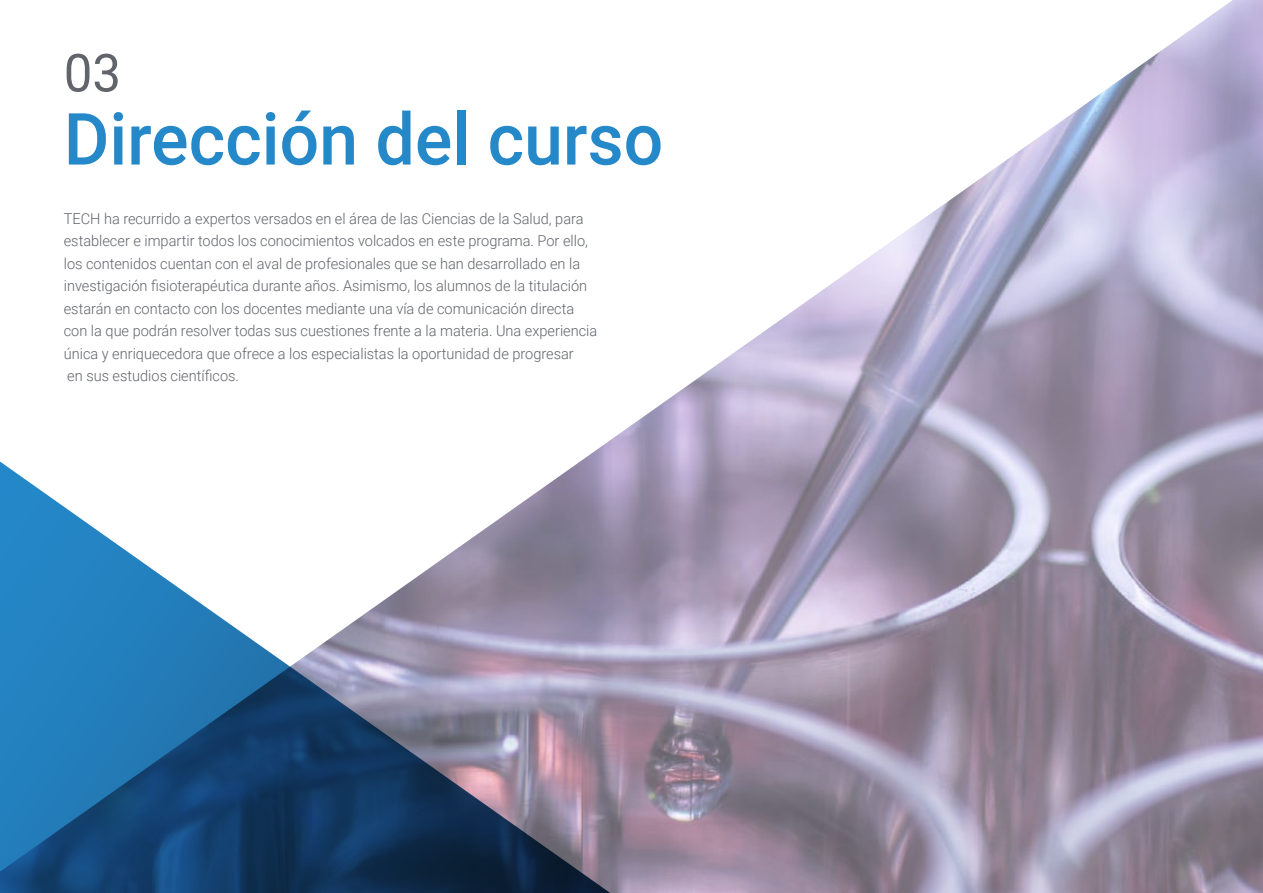
<style>
.page{position:relative;width:1263px;height:893px;background:#fff}
.page>*{position:absolute;margin:0;border:0;box-sizing:border-box;transform-origin:0 0}
.t1{font:500 72px "Roboto";color:#2488c9}
.t2{font:52.5px "Roboto";color:#61646a}
.t3{font:300 15px/22.5px "Roboto";color:#61646a}
</style>
<div class="page">
<img style="left:602px;top:0;width:661px;height:893px">
<svg style="left:0;top:446px;width:640px;height:447px"></svg>
<h2 class="t2" style="left:64px;top:36px;width:59px">03</h2>
<h1 class="t1" style="left:64px;top:89px;width:601px">Dirección del curso</h1>
<p class="t3" style="left:64px;top:207px;width:535px">TECH ha recurrido a expertos versados en el área de las Ciencias de la Salud, para establecer e impartir todos los conocimientos volcados en este programa. Por ello, los contenidos cuentan con el aval de profesionales que se han desarrollado en la investigación fisioterapéutica durante años. Asimismo, los alumnos de la titulación estarán en contacto con los docentes mediante una vía de comunicación directa con la que podrán resolver todas sus cuestiones frente a la materia. Una experiencia única y enriquecedora que ofrece a los especialistas la oportunidad de progresar<br>en sus estudios científicos.</p>
</div>
